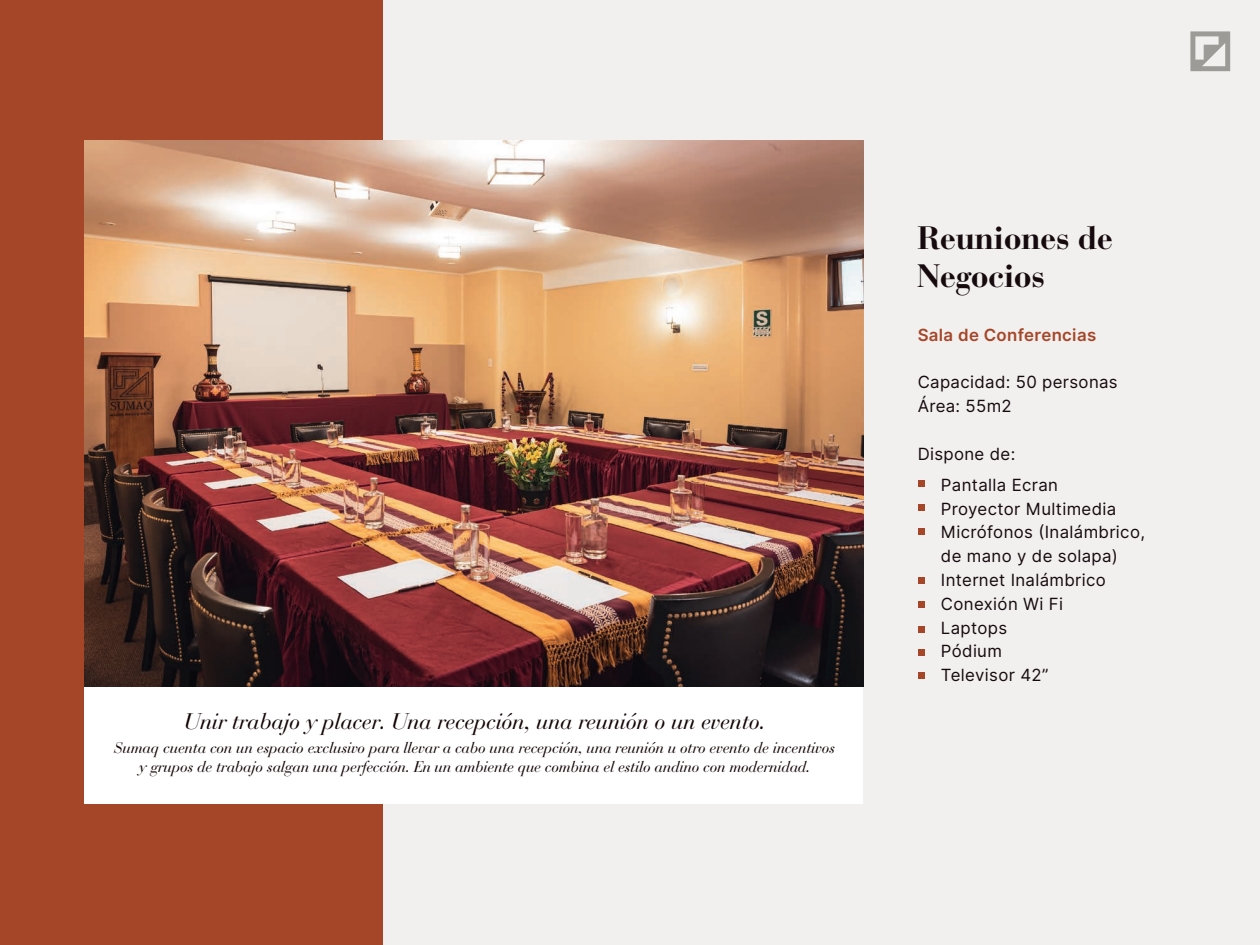
<style>
.page{position:relative;width:1260px;height:945px;background:#fff}
.page>*{position:absolute;margin:0;border:0;box-sizing:border-box;transform-origin:0 0}
.t1{font:700 32.2px/38.7px "Bauer Bodoni Std";letter-spacing:-.02em;color:#160a0f}
.t2{font:italic 22.4px "Bauer Bodoni Std";letter-spacing:-.02em;color:#130405}
.t3{font:16.8px/23.8px "Inter";letter-spacing:.02em;color:#160a0f}
.t4{font:600 16.8px "Inter";letter-spacing:.02em;color:#a64629}
.t5{font:italic 15.4px/18.6px "Bauer Bodoni Std";letter-spacing:-.02em;color:#130405;text-align:center}
</style>
<div class="page">
<div style="left:380px;top:0;width:880px;height:945px;background:#f1f0ee"></div>
<svg style="left:1190px;top:31px;width:40px;height:40px"></svg>
<div style="left:0;top:0;width:382px;height:945px;background:#a64629"></div>
<div style="left:918px;top:504px;width:7px;height:7px;background:#a64629"></div>
<div style="left:918px;top:528px;width:7px;height:7px;background:#a64629"></div>
<div style="left:918px;top:577px;width:7px;height:7px;background:#a64629"></div>
<div style="left:918px;top:601px;width:7px;height:7px;background:#a64629"></div>
<div style="left:918px;top:626px;width:7px;height:7px;background:#a64629"></div>
<div style="left:918px;top:673px;width:7px;height:6px;background:#a64629"></div>
<div style="left:918px;top:649px;width:7px;height:7px;background:#a64629"></div>
<div style="left:918px;top:480px;width:7px;height:7px;background:#a64629"></div>
<div style="left:85px;top:686px;width:778px;height:118px;background:#fff"></div>
<img style="left:85px;top:141px;width:778px;height:545px">
<h2 class="t2" style="left:184px;top:708px;width:583px">Unir trabajo y placer. Una recepción, una reunión o un evento.</h2>
<p class="t5" style="left:114px;top:739px;width:722px">Sumaq cuenta con un espacio exclusivo para llevar a cabo una recepción, una reunión u otro evento de incentivos y grupos de trabajo salgan una perfección. En un ambiente que combina el estilo andino con modernidad.</p>
<h1 class="t1" style="left:917px;top:218px;width:197px">Reuniones de<br>Negocios</h1>
<p class="t4" style="left:918px;top:322px;width:180px">Sala de Conferencias</p>
<p class="t3" style="left:918px;top:370px;width:202px">Capacidad: 50 personas<br>Área: 55m2</p>
<p class="t3" style="left:941px;top:437px;width:119px;line-height:31px;text-indent:-23px">Dispone de:<br>Pantalla Ecran</p>
<p class="t3" style="left:941px;top:496px;width:206px">Proyector Multimedia<br>Micrófonos (Inalámbrico, de mano y de solapa)<br>Internet Inalámbrico<br>Conexión Wi Fi<br>Laptops<br>Pódium<br>Televisor 42”</p>
</div>
